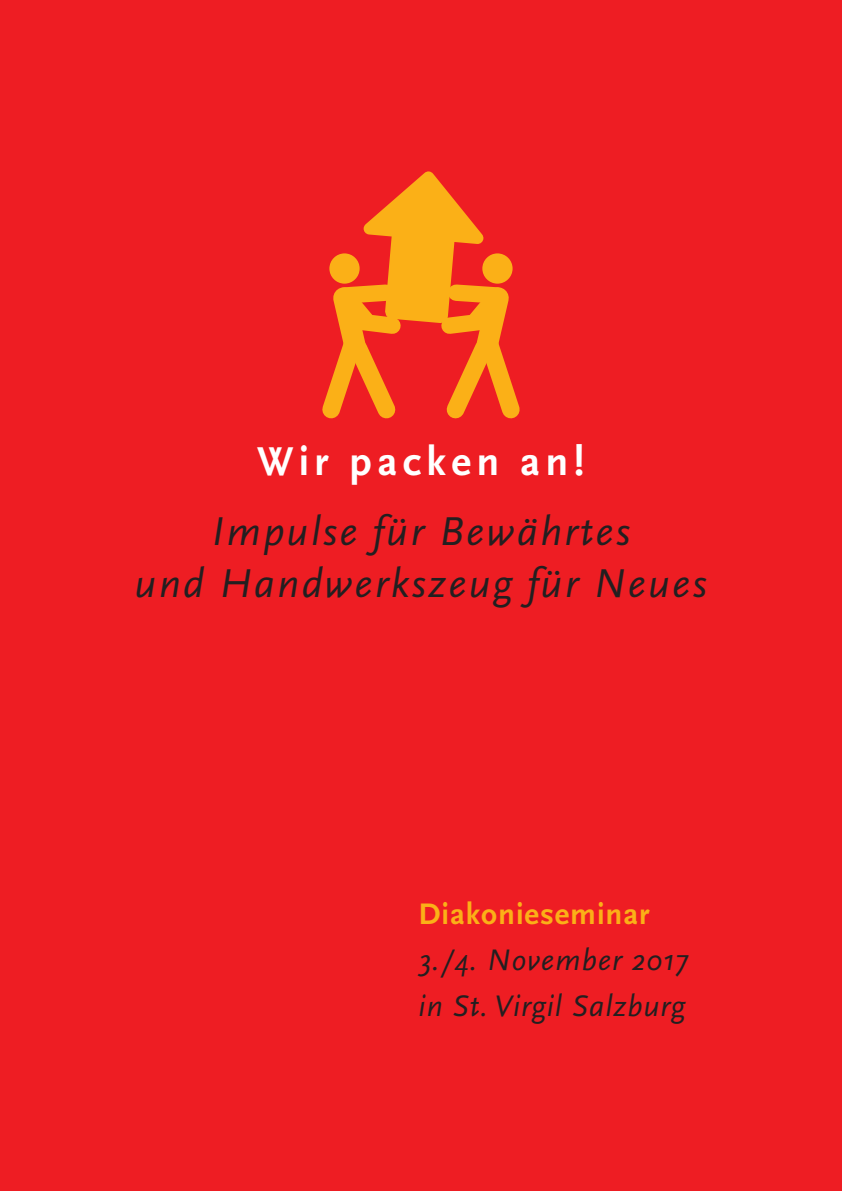
<style>
.page{position:relative;width:842px;height:1191px;background:#ee1d23}
.page>*{position:absolute;margin:0;border:0;box-sizing:border-box;transform-origin:0 0}
.t1{font:italic 42px/52px "Scala Sans";letter-spacing:.06em;color:#231f20;text-align:center}
.t2{font:700 42px "Scala Sans";letter-spacing:.125em;color:#fff}
.t3{font:italic 31px/46px "Scala Sans";letter-spacing:.03em;color:#231f20}
.s1{font-weight:700;font-style:normal;color:#fbb017}
</style>
<div class="page">
<svg style="left:322px;top:171px;width:198px;height:248px"></svg>
<p class="t2" style="left:257px;top:438px;width:329px">Wir packen an!</p>
<p class="t1" style="left:135px;top:506px;width:573px">Impulse für Bewährtes<br>und Handwerkszeug für Neues</p>
<p class="t3" style="left:419px;top:891px;width:271px"><span class="s1">Diakonieseminar<br></span>3./4. November 2017</p>
<p class="t3" style="left:419px;top:983px;width:268px">in St. Virgil Salzburg</p>
</div>
